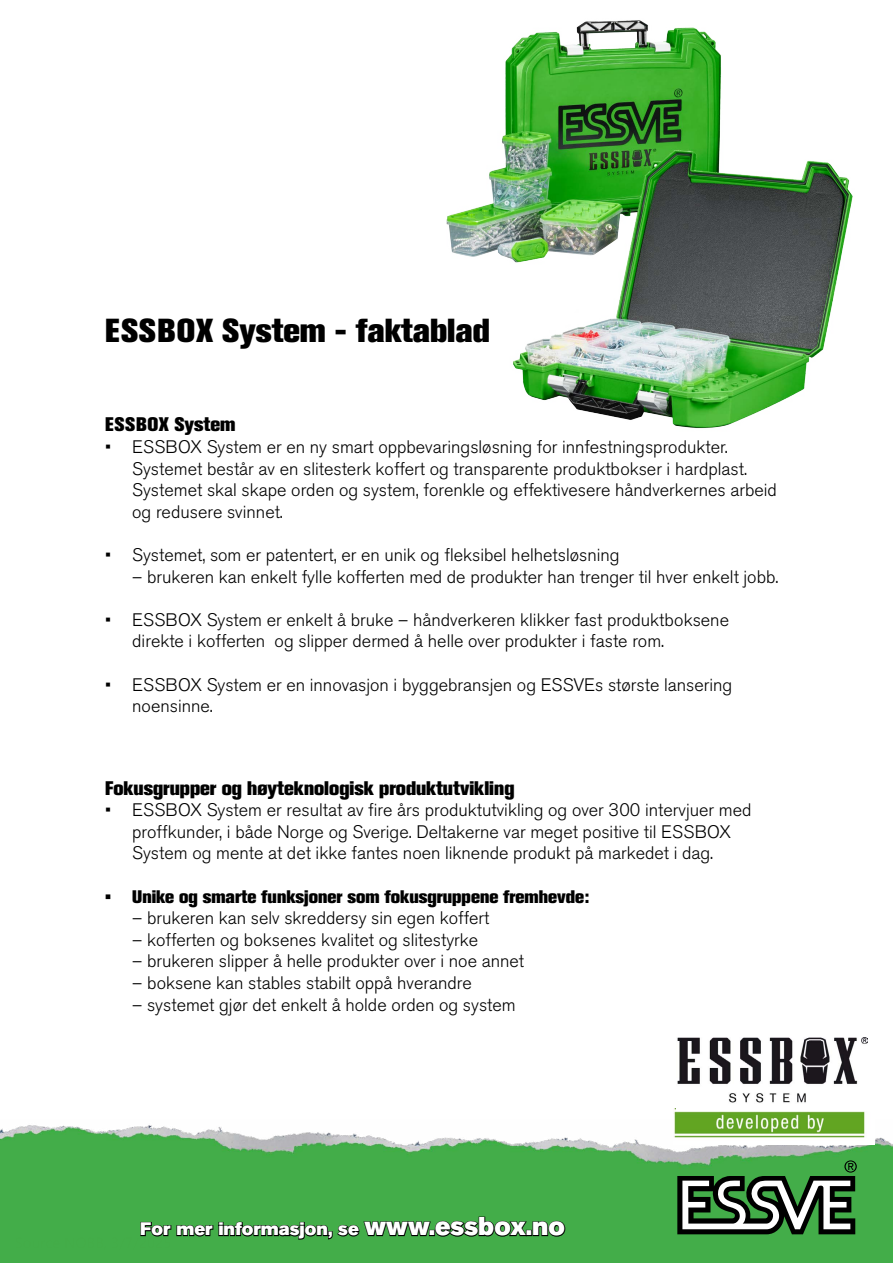
<style>
.page{position:relative;width:893px;height:1263px;background:#fff}
.page>*{position:absolute;margin:0;border:0;box-sizing:border-box;transform-origin:0 0}
.t1{font:800 33px "Akzidenz Grotesk Std";color:#000}
.t2{font:800 19.5px "Akzidenz Grotesk Std";color:#000}
.t3{font:300 18px/21.6px "Akzidenz Grotesk Pro";color:#000}
.t4{font:800 18px "Akzidenz Grotesk Std";color:#000}
.t5{font:18px "Akzidenz Grotesk Pro Super";color:#fff}
.s1{font-family:"Akzidenz Grotesk Pro";font-weight:700}
.s2{font-size:25.5px}
</style>
<div class="page">
<img style="left:0;top:1125px;width:893px;height:138px">
<svg style="left:677px;top:1160px;width:180px;height:74px"></svg>
<img style="left:673px;top:1108px;width:201px;height:36px">
<img style="left:677px;top:1038px;width:190px;height:72px">
<svg style="left:140px;top:1216px;width:426px;height:32px;background:#358939"></svg>
<img style="left:446px;top:20px;width:407px;height:408px">
<h1 class="t1" style="left:105px;top:311px;width:386px">ESSBOX System - faktablad</h1>
<p class="t2" style="left:105px;top:413px;width:132px">ESSBOX System</p>
<p class="t3" style="left:132px;top:436px;width:646px;text-indent:-27px">• ESSBOX System er en ny smart oppbevaringsløsning for innfestningsprodukter.<br>Systemet består av en slitesterk koffert og transparente produktbokser i hardplast.<br>Systemet skal skape orden og system, forenkle og effektivesere håndverkernes arbeid og redusere svinnet.</p>
<p class="t3" style="left:105px;top:544px;width:516px">• Systemet, som er patentert, er en unik og fleksibel helhetsløsning</p>
<p class="t3" style="left:132px;top:565px;width:648px">– brukeren kan enkelt fylle kofferten med de produkter han trenger til hver enkelt jobb.</p>
<p class="t3" style="left:132px;top:609px;width:598px;text-indent:-27px">• ESSBOX System er enkelt å bruke – håndverkeren klikker fast produktboksene direkte i kofferten og slipper dermed å helle over produkter i faste rom.</p>
<p class="t3" style="left:132px;top:673px;width:602px;text-indent:-27px">• ESSBOX System er en innovasjon i byggebransjen og ESSVEs største lansering noensinne.</p>
<p class="t2" style="left:105px;top:776px;width:411px">Fokusgrupper og høyteknologisk produktutvikling</p>
<p class="t3" style="left:132px;top:799px;width:621px;text-indent:-27px">• ESSBOX System er resultat av fire års produktutvikling og over 300 intervjuer med proffkunder, i både Norge og Sverige. Deltakerne var meget positive til ESSBOX<br>System og mente at det ikke fantes noen liknende produkt på markedet i dag.</p>
<p class="t4" style="left:105px;top:886px;width:486px">• Unike og smarte funksjoner som fokusgruppene fremhevde<span class="s1">:</span></p>
<p class="t3" style="left:132px;top:907px;width:359px">– brukeren kan selv skreddersy sin egen koffert</p>
<p class="t3" style="left:132px;top:929px;width:347px">– kofferten og boksenes kvalitet og slitestyrke</p>
<p class="t3" style="left:132px;top:950px;width:393px">– brukeren slipper å helle produkter over i noe annet</p>
<p class="t3" style="left:132px;top:972px;width:341px">– boksene kan stables stabilt oppå hverandre</p>
<p class="t3" style="left:132px;top:993px;width:385px">– systemet gjør det enkelt å holde orden og system</p>
<p class="t5" style="left:140px;top:1217px;width:426px">For mer informasjon, se <span class="s2">www.essbox.no</span></p>
</div>
